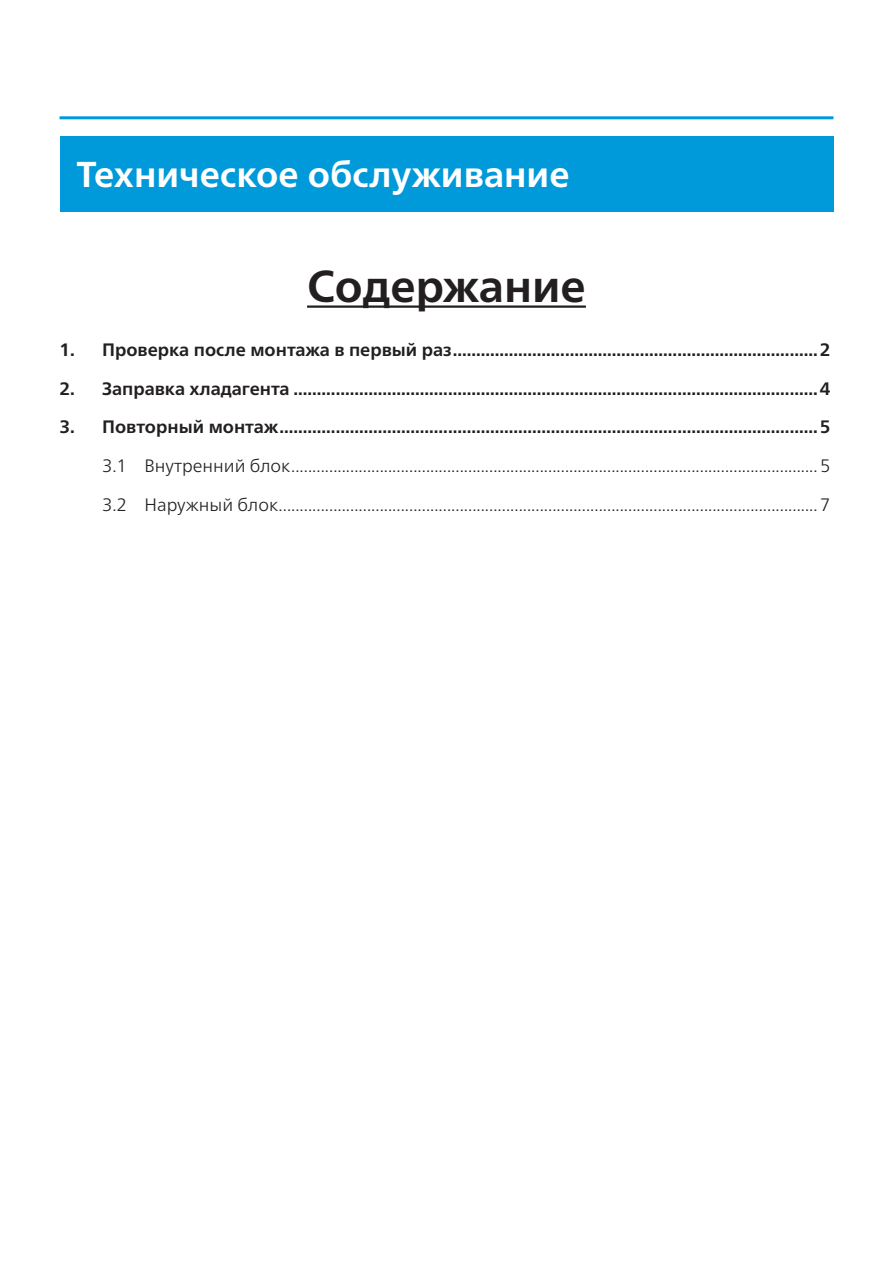
<style>
.page{position:relative;width:893px;height:1263px;background:#fff}
.page>*{position:absolute;margin:0;border:0;box-sizing:border-box;transform-origin:0 0}
.t1{font:700 45px "Frutiger Neue LTW1 G";color:#231f20}
.Zag24_plashka{font:700 36px "Frutiger Neue LTW1 G";color:#fff}
.t2{font:700 18px "Frutiger Neue LTW1 G";color:#231f20}
.t3{font:300 18px "Frutiger Neue LTW1 G";color:#231f20}
</style>
<div class="page">
<hr style="left:60px;top:116px;width:773px;height:3px;background:#009ada">
<div style="left:60px;top:136px;width:773px;height:75px;background:#009ada"></div>
<hr style="left:307px;top:305px;width:279px;height:3px;background:#231f20">
<p class="Zag24_plashka" style="left:77px;top:153px;width:495px">Техническое обслуживание</p>
<p class="t1" style="left:307px;top:260px;width:280px">Содержание</p>
<p class="t2" style="left:60px;top:339px;width:773px">1. Проверка после монтажа в первый раз..............................................................................2</p>
<p class="t2" style="left:60px;top:378px;width:773px">2. Заправка хладагента ................................................................................................................4</p>
<p class="t2" style="left:60px;top:416px;width:773px">3. Повторный монтаж...................................................................................................................5</p>
<p class="t3" style="left:102px;top:455px;width:730px">3.1 Внутренний блок.............................................................................................................................5</p>
<p class="t3" style="left:102px;top:493px;width:730px">3.2 Наружный блок................................................................................................................................7</p>
</div>
